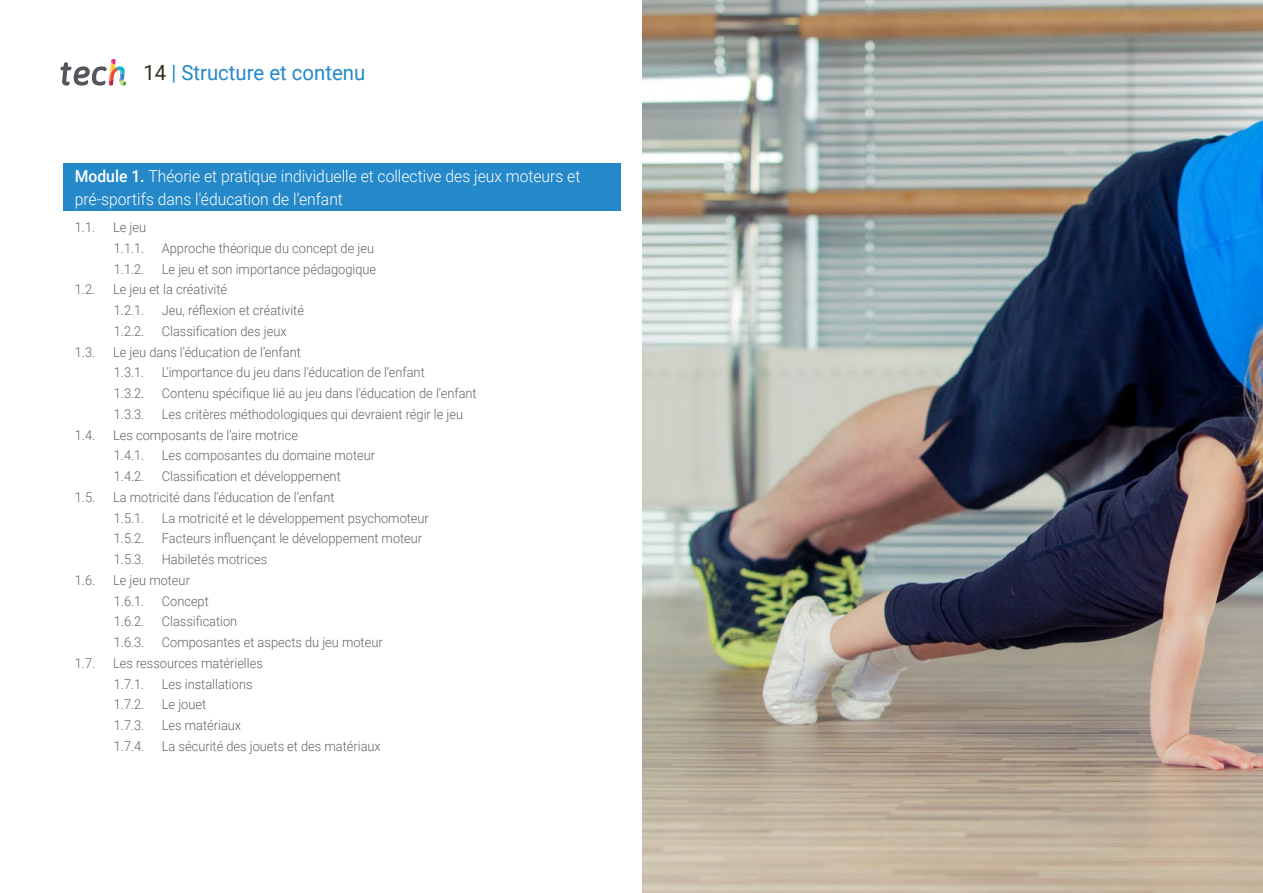
<style>
.page{position:relative;width:1263px;height:893px;background:#fff}
.page>*{position:absolute;margin:0;border:0;box-sizing:border-box;transform-origin:0 0}
.t1{font:21px "Roboto";color:#2488c9}
.t2{font:300 16.5px/22.5px "Roboto";color:#fff;scale:.95 1}
.t3{font:300 13.5px/20.7px "Roboto";color:#61646a;scale:.95 1}
.s1{color:#312e20}
.s2{font-weight:500}
</style>
<div class="page">
<svg style="left:61px;top:59px;width:65px;height:27px"></svg>
<div style="left:64px;top:164px;width:557px;height:47px;background:#2488c9"></div>
<img style="left:642px;top:0;width:621px;height:893px">
<h1 class="t1" style="left:144px;top:57px;width:223px"><span class="s1">14</span> | Structure et contenu</h1>
<p class="t2" style="left:75px;top:165px;width:534px"><span class="s2">Module 1.</span> Théorie et pratique individuelle et collective des jeux moteurs et pré-sportifs dans l'éducation de l’enfant</p>
<p class="t3" style="left:75px;top:216px;width:23px">1.1.</p>
<p class="t3" style="left:113px;top:216px;width:36px">Le jeu<br>1.1.1.</p>
<p class="t3" style="left:162px;top:237px;width:225px">Approche théorique du concept de jeu</p>
<p class="t3" style="left:114px;top:258px;width:34px">1.1.2.</p>
<p class="t3" style="left:162px;top:258px;width:227px">Le jeu et son importance pédagogique</p>
<p class="t3" style="left:75px;top:279px;width:23px">1.2.</p>
<p class="t3" style="left:113px;top:279px;width:122px">Le jeu et la créativité<br>1.2.1.</p>
<p class="t3" style="left:162px;top:299px;width:151px">Jeu, réflexion et créativité</p>
<p class="t3" style="left:114px;top:320px;width:34px">1.2.2.</p>
<p class="t3" style="left:162px;top:320px;width:133px">Classification des jeux</p>
<p class="t3" style="left:75px;top:341px;width:23px">1.3.</p>
<p class="t3" style="left:113px;top:341px;width:199px">Le jeu dans l'éducation de l’enfant<br>1.3.1.</p>
<p class="t3" style="left:162px;top:362px;width:278px">L'importance du jeu dans l'éducation de l’enfant</p>
<p class="t3" style="left:114px;top:382px;width:34px">1.3.2.</p>
<p class="t3" style="left:162px;top:382px;width:333px">Contenu spécifique lié au jeu dans l'éducation de l’enfant</p>
<p class="t3" style="left:114px;top:403px;width:34px">1.3.3.</p>
<p class="t3" style="left:162px;top:403px;width:319px">Les critères méthodologiques qui devraient régir le jeu</p>
<p class="t3" style="left:75px;top:424px;width:23px">1.4.</p>
<p class="t3" style="left:113px;top:424px;width:196px">Les composants de l'aire motrice<br>1.4.1.</p>
<p class="t3" style="left:162px;top:445px;width:226px">Les composantes du domaine moteur</p>
<p class="t3" style="left:114px;top:465px;width:34px">1.4.2.</p>
<p class="t3" style="left:162px;top:465px;width:190px">Classification et développement</p>
<p class="t3" style="left:75px;top:486px;width:23px">1.5.</p>
<p class="t3" style="left:113px;top:486px;width:235px">La motricité dans l'éducation de l’enfant<br>1.5.1.</p>
<p class="t3" style="left:162px;top:507px;width:283px">La motricité et le développement psychomoteur</p>
<p class="t3" style="left:114px;top:528px;width:34px">1.5.2.</p>
<p class="t3" style="left:162px;top:528px;width:276px">Facteurs influençant le développement moteur</p>
<p class="t3" style="left:114px;top:548px;width:34px">1.5.3.</p>
<p class="t3" style="left:162px;top:548px;width:112px">Habiletés motrices</p>
<p class="t3" style="left:75px;top:569px;width:23px">1.6.</p>
<p class="t3" style="left:113px;top:569px;width:82px">Le jeu moteur<br>1.6.1.</p>
<p class="t3" style="left:162px;top:590px;width:51px">Concept</p>
<p class="t3" style="left:114px;top:611px;width:34px">1.6.2.</p>
<p class="t3" style="left:162px;top:611px;width:81px">Classification</p>
<p class="t3" style="left:114px;top:631px;width:34px">1.6.3.</p>
<p class="t3" style="left:162px;top:631px;width:234px">Composantes et aspects du jeu moteur</p>
<p class="t3" style="left:75px;top:652px;width:23px">1.7.</p>
<p class="t3" style="left:113px;top:652px;width:159px">Les ressources matérielles<br>1.7.1.</p>
<p class="t3" style="left:162px;top:673px;width:97px">Les installations</p>
<p class="t3" style="left:114px;top:694px;width:34px">1.7.2.</p>
<p class="t3" style="left:162px;top:694px;width:48px">Le jouet</p>
<p class="t3" style="left:114px;top:714px;width:34px">1.7.3.</p>
<p class="t3" style="left:162px;top:714px;width:85px">Les matériaux</p>
<p class="t3" style="left:114px;top:735px;width:34px">1.7.4.</p>
<p class="t3" style="left:162px;top:735px;width:232px">La sécurité des jouets et des matériaux</p>
</div>
